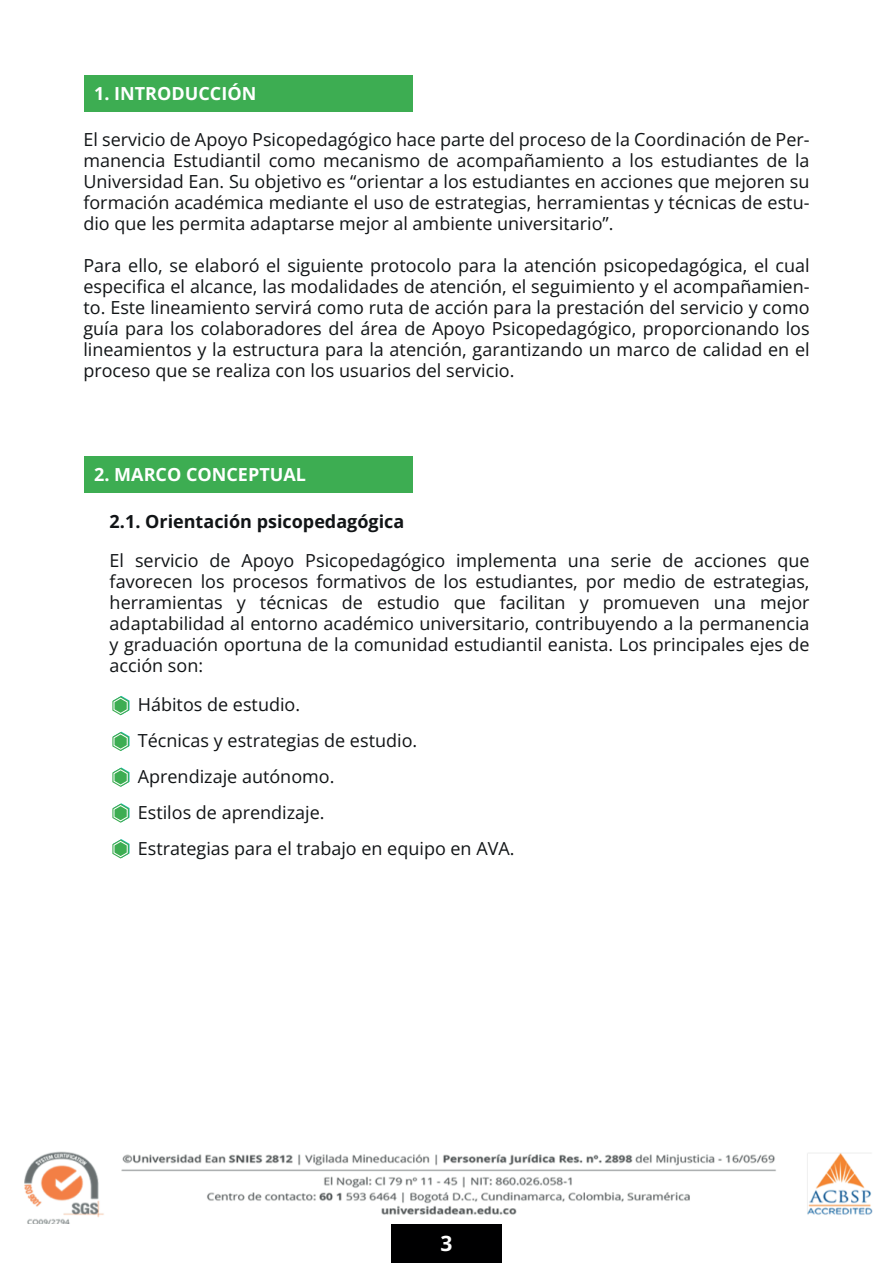
<style>
.page{position:relative;width:893px;height:1263px;background:#fff}
.page>*{position:absolute;margin:0;border:0;box-sizing:border-box;transform-origin:0 0}
.t1{font:700 21px "Open Sans";color:#fff}
.t2{font:18px/21px "Open Sans";color:#111416;text-align:justify}
.t3{font:700 18px "Open Sans";color:#fff}
.t4{font:700 18px "Open Sans";color:#111416}
</style>
<div class="page">
<img style="left:24px;top:1151px;width:849px;height:73px">
<div style="left:391px;top:1224px;width:111px;height:39px;background:#000001"></div>
<div style="left:84px;top:75px;width:329px;height:37px;background:#3dad52"></div>
<div style="left:84px;top:456px;width:329px;height:36px;background:#3dad52"></div>
<svg style="left:112px;top:696px;width:18px;height:19px"></svg>
<svg style="left:112px;top:732px;width:18px;height:19px"></svg>
<svg style="left:112px;top:767px;width:18px;height:20px"></svg>
<svg style="left:112px;top:803px;width:18px;height:20px"></svg>
<svg style="left:112px;top:839px;width:18px;height:19px"></svg>
<p class="t3" style="left:94px;top:81px;width:164px">1. INTRODUCCIÓN</p>
<p class="t2" style="left:83px;top:128px;width:728px">El servicio de Apoyo Psicopedagógico hace parte del proceso de la Coordinación de Per&shy;manencia Estudiantil como mecanismo de acompañamiento a los estudiantes de la Universidad Ean. Su objetivo es “orientar a los estudiantes en acciones que mejoren su formación académica mediante el uso de estrategias, herramientas y técnicas de estu&shy;dio que les permita adaptarse mejor al ambiente universitario”.</p>
<p class="t2" style="left:83px;top:254px;width:728px">Para ello, se elaboró el siguiente protocolo para la atención psicopedagógica, el cual especifica el alcance, las modalidades de atención, el seguimiento y el acompañamien&shy;to. Este lineamiento servirá como ruta de acción para la prestación del servicio y como guía para los colaboradores del área de Apoyo Psicopedagógico, proporcionando los lineamientos y la estructura para la atención, garantizando un marco de calidad en el proceso que se realiza con los usuarios del servicio.</p>
<p class="t3" style="left:94px;top:462px;width:213px">2. MARCO CONCEPTUAL</p>
<p class="t4" style="left:110px;top:509px;width:296px">2.1. Orientación psicopedagógica</p>
<p class="t2" style="left:110px;top:550px;width:701px">El servicio de Apoyo Psicopedagógico implementa una serie de acciones que favorecen los procesos formativos de los estudiantes, por medio de estrategias, herramientas y técnicas de estudio que facilitan y promueven una mejor adaptabilidad al entorno académico universitario, contribuyendo a la permanencia y graduación oportuna de la comunidad estudiantil eanista. Los principales ejes de acción son:</p>
<p class="t2" style="left:138px;top:686px;width:378px;line-height:36px;text-align:left">Hábitos de estudio.<br>Técnicas y estrategias de estudio.<br>Aprendizaje autónomo.<br>Estilos de aprendizaje.<br>Estrategias para el trabajo en equipo en AVA.</p>
<p class="t1" style="left:440px;top:1228px;width:14px">3</p>
</div>
